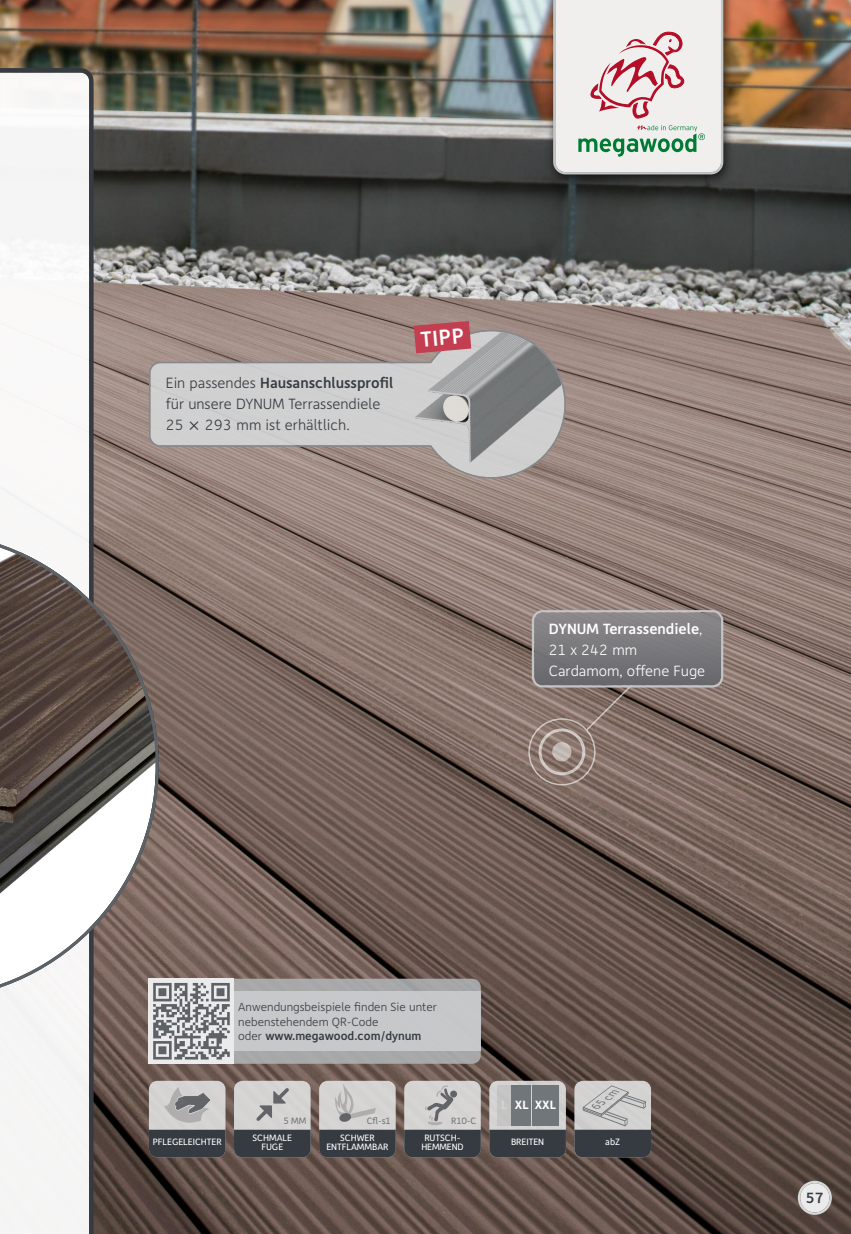
<style>
.page{position:relative;width:851px;height:1234px;background:#fff}
.page>*{position:absolute;margin:0;border:0;box-sizing:border-box;transform-origin:0 0}
.t1{font:500 21.9px "Depot";color:#fff}
.t2{font:300 15px/21px "Depot";color:#353b41}
.t3{font:300 15px/21px "Depot";color:#fff}
.t4{font:500 15px "Depot";color:#353b41}
.t5{font:700 12.15px "Depot";color:#fff}
.t6{font:300 12px/14.4px "Depot";color:#353b41}
.t7{font:italic 10.5px "Depot";color:#71767a}
.t8{font:9.3px/9.3px "Depot";color:#fff;text-align:center}
.t9{font:9.3px "Depot";letter-spacing:-.015em;color:#71767a}
.t10{font:9.3px "Depot";color:#fefefe}
.s1{font-weight:500}
.s2{font-family:"Lucida Grande";font-weight:400}
.s3{color:rgb(255 255 255/.3)}
</style>
<div class="page">
<img style="left:0;top:0;width:850px;height:1233px">
<div style="left:0;top:68px;width:94px;height:1165px;background:#f6f6f5"></div>
<div style="left:213px;top:978px;width:267px;height:85px;background:#a7a8a9;border-radius:9px"></div>
<div style="left:149px;top:978px;width:85px;height:85px;background:#ebebec"></div>
<div style="left:234px;top:991px;width:246px;height:59px;background:#cccecf"></div>
<svg style="left:528px;top:610px;width:195px;height:175px;background:#837774"></svg>
<div style="left:552px;top:742px;width:19px;height:19px;background:#fff;border-radius:50%;opacity:.5"></div>
<svg style="left:153px;top:983px;width:77px;height:76px"></svg>
<svg style="left:797px;top:1180px;width:34px;height:34px"></svg>
<svg style="left:149px;top:330px;width:417px;height:148px;background:#b3adab"></svg>
<svg style="left:413px;top:321px;width:58px;height:32px;background:#bf4f5e"></svg>
<img style="left:543px;top:0;width:195px;height:191px">
<svg style="left:553px;top:0;width:170px;height:174px;background:#e2dcda"></svg>
<div style="left:149px;top:1080px;width:76px;height:77px;background:#d4d3d3;border-radius:9px"></div>
<svg style="left:149px;top:1086px;width:76px;height:71px"></svg>
<div style="left:234px;top:1080px;width:76px;height:77px;background:#d5d4d3;border-radius:9px"></div>
<div style="left:234px;top:1129px;width:76px;height:28px;background:#353b41"></div>
<svg style="left:256px;top:1088px;width:33px;height:33px"></svg>
<div style="left:319px;top:1080px;width:76px;height:77px;background:#d5d4d3;border-radius:9px"></div>
<div style="left:319px;top:1129px;width:76px;height:28px;background:#353b41"></div>
<svg style="left:332px;top:1080px;width:44px;height:42px"></svg>
<div style="left:404px;top:1080px;width:76px;height:77px;background:#d5d4d3;border-radius:9px"></div>
<svg style="left:404px;top:1083px;width:76px;height:74px"></svg>
<div style="left:489px;top:1080px;width:77px;height:77px;background:#e1e2e2;border-radius:9px;opacity:.9"></div>
<svg style="left:489px;top:1129px;width:77px;height:28px;background:#3a4045"></svg>
<div style="left:511px;top:1085px;width:19px;height:40px;background:#71767a"></div>
<div style="left:532px;top:1085px;width:27px;height:40px;background:#71767a"></div>
<div style="left:497px;top:1085px;width:13px;height:40px;background:#c4c4c3"></div>
<div style="left:574px;top:1080px;width:77px;height:77px;background:#d3d2d1;border-radius:8px"></div>
<svg style="left:574px;top:1085px;width:77px;height:72px"></svg>
<svg style="left:0;top:531px;width:159px;height:468px"></svg>
<img style="left:0;top:640px;width:30px;height:251px">
<p class="t2" style="left:166px;top:374px;width:229px">Ein passendes <span class="s1">Hausanschlussprofil </span>für unsere DYNUM Terrassendiele<br>25 <span class="s2">×</span> 293 mm ist erhältlich.</p>
<h1 class="t1" style="left:420px;top:332px;width:45px;rotate:-5deg">TIPP</h1>
<p class="t3" style="left:548px;top:619px;width:158px"><span class="s1">DYNUM Terrassendiele</span>,<br>21 x 242 mm<br>Cardamom, offene Fuge</p>
<p class="t6" style="left:238px;top:1001px;width:200px">Anwendungsbeispiele finden Sie unter nebenstehendem QR-Code<br>oder <span class="s1">www.megawood.com/dynum</span></p>
<p class="t9" style="left:283px;top:1117px;width:24px">5 MM</p>
<p class="t9" style="left:367px;top:1117px;width:25px">Cfl-s1</p>
<p class="t9" style="left:451px;top:1117px;width:27px">R10-C</p>
<p class="t8" style="left:153px;top:1138px;width:70px">PFLEGELEICHTER</p>
<p class="t8" style="left:252px;top:1133px;width:41px">SCHMALE<br>FUGE</p>
<p class="t8" style="left:326px;top:1133px;width:64px">SCHWER<br>ENTFLAMMBAR</p>
<p class="t8" style="left:421px;top:1133px;width:44px">RUTSCH-<br>HEMMEND</p>
<p class="t5" style="left:501px;top:1099px;width:56px"><span class="s3">L</span> XL XXL</p>
<p class="t8" style="left:511px;top:1138px;width:35px">BREITEN</p>
<p class="t7" style="left:593px;top:1104px;width:31px;rotate:-39deg">65 cm</p>
<p class="t10" style="left:605px;top:1138px;width:16px">abZ</p>
<p class="t4" style="left:805px;top:1191px;width:19px">57</p>
</div>
